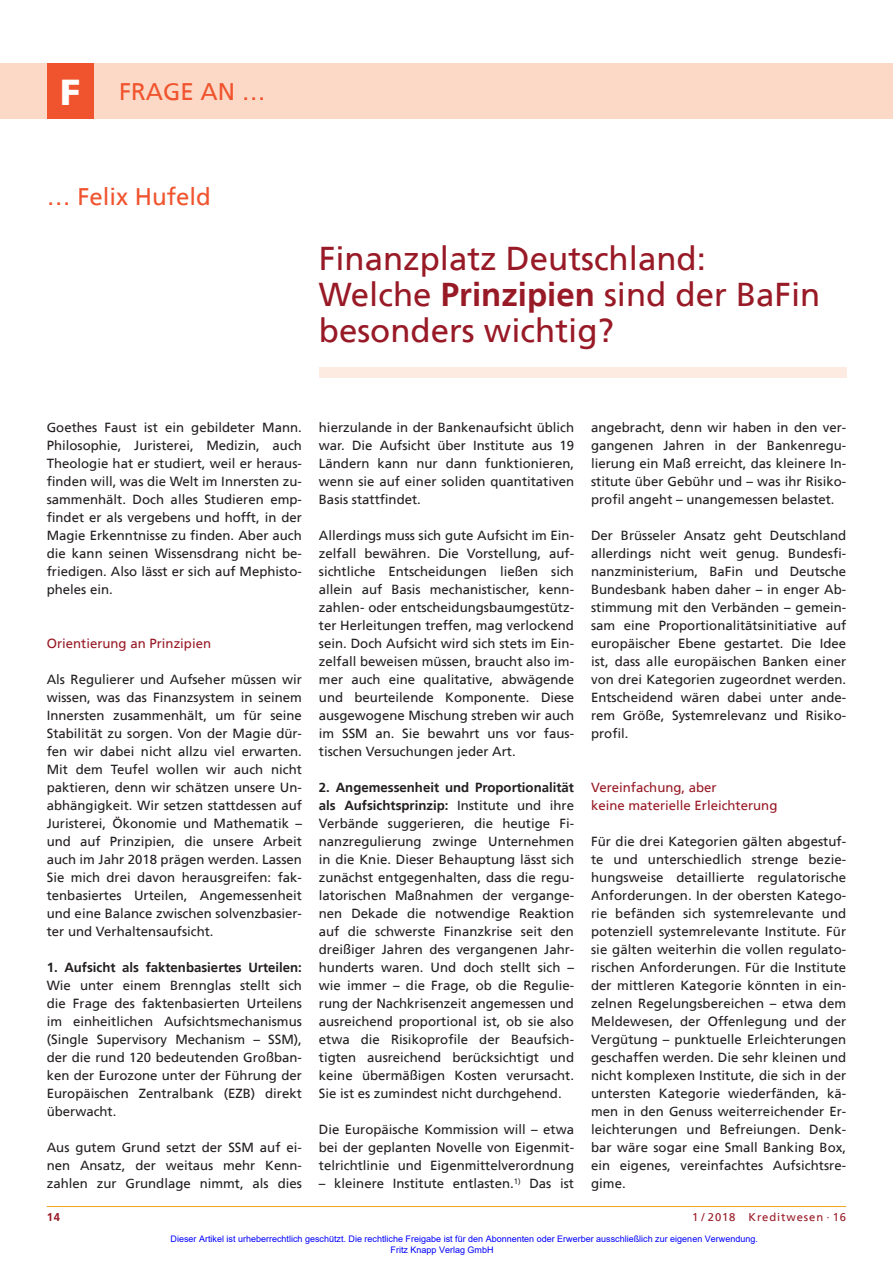
<style>
.page{position:relative;width:893px;height:1263px;background:#fff}
.page>*{position:absolute;margin:0;border:0;box-sizing:border-box;transform-origin:0 0}
.t1{font:33px/36px "Frutiger";color:#981a26}
.t2{font:24px "Frutiger";color:#f0542e}
.t3{font:13.2px/18px "Frutiger";color:#231f20;text-align:justify}
.t4{font:13.2px/18px "Frutiger";color:#981a26}
.t5{font:700 13.2px "Frutiger";color:#231f20}
.t6{font:11.25px "Frutiger";letter-spacing:.08em;color:#981a26}
.t7{font:700 11.25px "Frutiger";color:#981a26}
.t8{font:9px/10.8px "Arial";color:#00f}
.s1{font-weight:900;font-size:36px;color:#fff}
.s2{font-weight:700}
</style>
<div class="page">
<div style="left:0;top:64px;width:893px;height:55px;background:#fcd9c7"></div>
<div style="left:47px;top:64px;width:47px;height:55px;background:#f0542e"></div>
<hr style="left:47px;top:1206px;width:799px;height:1px;background:#f1a31e">
<div style="left:319px;top:368px;width:527px;height:10px;background:#fdebe1"></div>
<h2 class="t2" style="left:60px;top:81px;width:207px"><span class="s1">F</span> FRAGE AN …</h2>
<h2 class="t2" style="left:47px;top:186px;width:166px">… Felix Hufeld</h2>
<h1 class="t1" style="left:319px;top:243px;width:503px">Finanzplatz Deutschland:<br>Welche <span class="s2">Prinzipien</span> sind der BaFin besonders wichtig?</h1>
<p class="t3" style="left:47px;top:419px;width:257px">Goethes Faust ist ein gebildeter Mann.<br>Philosophie, Juristerei, Medizin, auch Theologie hat er studiert, weil er heraus&shy;finden will, was die Welt im Innersten zu&shy;sammenhält. Doch alles Studieren emp&shy;findet er als vergebens und hofft, in der Magie Erkenntnisse zu finden. Aber auch die kann seinen Wissensdrang nicht be&shy;friedigen. Also lässt er sich auf Mephisto&shy;pheles ein.</p>
<p class="t4" style="left:47px;top:635px;width:166px">Orientierung an Prinzipien</p>
<p class="t3" style="left:47px;top:671px;width:257px">Als Regulierer und Aufseher müssen wir wissen, was das Finanzsystem in seinem Innersten zusammenhält, um für seine Stabilität zu sorgen. Von der Magie dür&shy;fen wir dabei nicht allzu viel erwarten.<br>Mit dem Teufel wollen wir auch nicht paktieren, denn wir schätzen unsere Un&shy;abhängigkeit. Wir setzen stattdessen auf Juristerei, Ökonomie und Mathematik – und auf Prinzipien, die unsere Arbeit auch im Jahr 2018 prägen werden. Lassen Sie mich drei davon herausgreifen: fak&shy;tenbasiertes Urteilen, Angemessenheit und eine Balance zwischen solvenzbasier&shy;ter und Verhaltensaufsicht.</p>
<p class="t5" style="left:47px;top:962px;width:257px">1. Aufsicht als faktenbasiertes Urteilen:</p>
<p class="t3" style="left:47px;top:977px;width:257px">Wie unter einem Brennglas stellt sich die Frage des faktenbasierten Urteilens im einheitlichen Aufsichtsmechanismus (Single Supervisory Mechanism – SSM), der die rund 120 bedeutenden Großban&shy;ken der Eurozone unter der Führung der Europäischen Zentralbank (EZB) direkt überwacht.</p>
<p class="t3" style="left:47px;top:1139px;width:257px">Aus gutem Grund setzt der SSM auf ei&shy;nen Ansatz, der weitaus mehr Kenn&shy;zahlen zur Grundlage nimmt, als dies</p>
<p class="t3" style="left:319px;top:419px;width:257px">hierzulande in der Bankenaufsicht üblich war. Die Aufsicht über Institute aus 19<br>Ländern kann nur dann funktionieren, wenn sie auf einer soliden quantitativen Basis stattfindet.</p>
<p class="t3" style="left:319px;top:527px;width:257px">Allerdings muss sich gute Aufsicht im Ein&shy;zelfall bewähren. Die Vorstellung, auf&shy;sichtliche Entscheidungen ließen sich allein auf Basis mechanistischer, kenn&shy;zahlen- oder entscheidungsbaumgestütz&shy;ter Herleitungen treffen, mag verlockend sein. Doch Aufsicht wird sich stets im Ein&shy;zelfall beweisen müssen, braucht also im&shy;mer auch eine qualitative, abwägende und beurteilende Komponente. Diese ausgewogene Mischung streben wir auch im SSM an. Sie bewahrt uns vor faus&shy;tischen Versuchungen jeder Art.</p>
<p class="t3" style="left:319px;top:779px;width:257px"><span class="s2">2. Angemessenheit und Proportionalität als Aufsichtsprinzip:</span> Institute und ihre Verbände suggerieren, die heutige Fi&shy;nanzregulierung zwinge Unternehmen in die Knie. Dieser Behauptung lässt sich zunächst entgegenhalten, dass die regu&shy;latorischen Maßnahmen der vergange&shy;nen Dekade die notwendige Reaktion auf die schwerste Finanzkrise seit den dreißiger Jahren des vergangenen Jahr&shy;hunderts waren. Und doch stellt sich – wie immer – die Frage, ob die Regulie&shy;rung der Nachkrisenzeit angemessen und ausreichend proportional ist, ob sie also etwa die Risikoprofile der Beaufsich&shy;tigten ausreichend berücksichtigt und keine übermäßigen Kosten verursacht.<br>Sie ist es zumindest nicht durchgehend.</p>
<p class="t3" style="left:319px;top:1121px;width:257px">Die Europäische Kommission will – etwa bei der geplanten Novelle von Eigenmit&shy;telrichtlinie und Eigenmittelverordnung</p>
<p class="t3" style="left:319px;top:1175px;width:257px">– kleinere Institute entlasten.<sup>1)</sup> Das ist</p>
<p class="t3" style="left:591px;top:419px;width:257px">angebracht, denn wir haben in den ver&shy;gangenen Jahren in der Bankenregu&shy;lierung ein Maß erreicht, das kleinere In&shy;stitute über Gebühr und – was ihr Risiko&shy;profil angeht – unangemessen belastet.</p>
<p class="t3" style="left:591px;top:527px;width:257px">Der Brüsseler Ansatz geht Deutschland allerdings nicht weit genug. Bundesfi&shy;nanzministerium, BaFin und Deutsche Bundesbank haben daher – in enger Ab&shy;stimmung mit den Verbänden – gemein&shy;sam eine Proportionalitätsinitiative auf europäischer Ebene gestartet. Die Idee ist, dass alle europäischen Banken einer von drei Kategorien zugeordnet werden.<br>Entscheidend wären dabei unter ande&shy;rem Größe, Systemrelevanz und Risiko&shy;profil.</p>
<p class="t4" style="left:591px;top:779px;width:188px">Vereinfachung, aber<br>keine materielle Erleichterung</p>
<p class="t3" style="left:591px;top:833px;width:257px">Für die drei Kategorien gälten abgestuf&shy;te und unterschiedlich strenge bezie&shy;hungsweise detaillierte regulatorische Anforderungen. In der obersten Katego&shy;rie befänden sich systemrelevante und potenziell systemrelevante Institute. Für sie gälten weiterhin die vollen regulato&shy;rischen Anforderungen. Für die Institute der mittleren Kategorie könnten in ein&shy;zelnen Regelungsbereichen – etwa dem Meldewesen, der Offenlegung und der Vergütung – punktuelle Erleichterungen geschaffen werden. Die sehr kleinen und nicht komplexen Institute, die sich in der untersten Kategorie wiederfänden, kä&shy;men in den Genuss weiterreichender Er&shy;leichterungen und Befreiungen. Denk&shy;bar wäre sogar eine Small Banking Box, ein eigenes, vereinfachtes Aufsichtsre&shy;gime.</p>
<p class="t7" style="left:47px;top:1211px;width:15px">14</p>
<p class="t6" style="left:692px;top:1211px;width:156px">1 / 2018 Kreditwesen · 16</p>
<p class="t8" style="left:391px;top:1233px;width:369px;text-indent:-220px">Dieser Artikel ist urheberrechtlich geschützt. Die rechtliche Freigabe ist für den Abonnenten oder Erwerber ausschließlich zur eigenen Verwendung.<br>Fritz Knapp Verlag GmbH</p>
</div>
